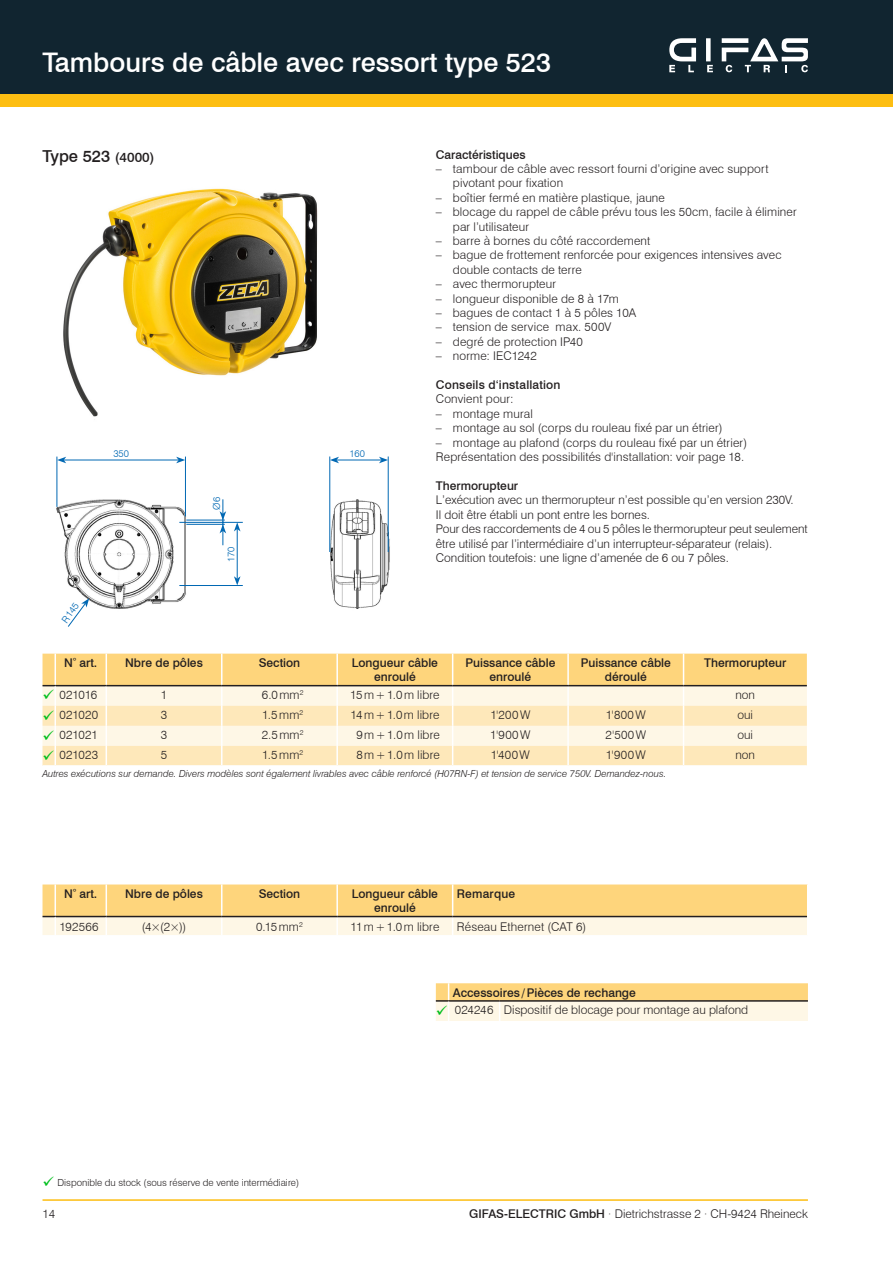
<style>
.page{position:relative;width:893px;height:1263px;background:#fff}
.page>*{position:absolute;margin:0;border:0;box-sizing:border-box;transform-origin:0 0}
.t1{font:500 27px "Swiss 721 BT";color:#fff}
.t2{font:500 16.5px "Swiss 721 BT";color:#231f20}
.t3{font:300 12px/14.4px "Swiss 721 BT";letter-spacing:.01em;color:#231f20}
.t4{font:500 12px/14.4px "Swiss 721 BT";color:#231f20;text-align:center}
.t5{font:italic 300 9.75px "Swiss 721 BT";color:#231f20}
.t6{font:300 9.75px "Swiss 721 BT";color:#231f20}
.t7{font:300 9.75px "Swiss 721 BT";color:#0168b3}
.s1{font-size:13.5px}
.s2{color:#00bf1d}
.s3{font-weight:500}
</style>
<div class="page">
<div style="left:0;top:89px;width:893px;height:17px;background:#fdbe12"></div>
<div style="left:0;top:0;width:893px;height:94px;background:#112530"></div>
<hr style="left:43px;top:1199px;width:765px;height:2px;background:#fdbe12">
<div style="left:706px;top:38px;width:5px;height:23px;background:#fff"></div>
<svg style="left:669px;top:38px;width:27px;height:34px"></svg>
<svg style="left:707px;top:65px;width:6px;height:7px"></svg>
<svg style="left:722px;top:38px;width:86px;height:34px"></svg>
<img style="left:63px;top:188px;width:255px;height:229px">
<img style="left:56px;top:485px;width:334px;height:124px">
<div style="left:226px;top:540px;width:10px;height:28px;background:#fff"></div>
<div style="left:211px;top:495px;width:11px;height:17px;background:#fff"></div>
<hr style="left:64px;top:460px;width:115px;height:1px;background:#0168b3">
<svg style="left:58px;top:457px;width:8px;height:6px"></svg>
<svg style="left:176px;top:457px;width:9px;height:6px"></svg>
<hr style="left:337px;top:460px;width:44px;height:1px;background:#0168b3">
<svg style="left:331px;top:457px;width:8px;height:6px"></svg>
<svg style="left:379px;top:457px;width:9px;height:6px"></svg>
<hr style="left:179px;top:522px;width:64px;height:1px;background:#0168b3">
<hr style="left:179px;top:585px;width:64px;height:1px;background:#0168b3">
<hr style="left:186px;top:520px;width:39px;height:1px;background:#0168b3">
<hr style="left:186px;top:524px;width:39px;height:1px;background:#0168b3">
<hr style="left:57px;top:457px;width:1px;height:50px;background:#0168b3">
<hr style="left:185px;top:457px;width:1px;height:59px;background:#0168b3">
<hr style="left:330px;top:456px;width:1px;height:96px;background:#0168b3">
<hr style="left:388px;top:456px;width:1px;height:96px;background:#0168b3">
<hr style="left:237px;top:529px;width:1px;height:50px;background:#0168b3">
<svg style="left:234px;top:522px;width:7px;height:9px"></svg>
<svg style="left:234px;top:576px;width:7px;height:9px"></svg>
<svg style="left:58px;top:598px;width:31px;height:29px"></svg>
<svg style="left:220px;top:499px;width:6px;height:46px"></svg>
<svg style="left:43px;top:654px;width:764px;height:112px;background:#fbe5b7"></svg>
<svg style="left:436px;top:983px;width:372px;height:38px;background:#f5dfb0"></svg>
<svg style="left:43px;top:884px;width:765px;height:51px;background:#f7dca0"></svg>
<h1 class="t1" style="left:43px;top:46px;width:510px">Tambours de câble avec ressort type 523</h1>
<h2 class="t2" style="left:43px;top:146px;width:113px">Type 523 <span class="s1">(4000)</span></h2>
<p class="t4" style="left:436px;top:147px;width:91px">Caractéristiques</p>
<p class="t3" style="left:453px;top:161px;width:317px;text-indent:-17px">– tambour de câble avec ressort fourni d’origine avec support pivotant pour fixation</p>
<p class="t3" style="left:436px;top:190px;width:231px">– boîtier fermé en matière plastique, jaune</p>
<p class="t3" style="left:453px;top:205px;width:345px;text-indent:-17px">– blocage du rappel de câble prévu tous les 50cm, facile à éliminer par l’utilisateur</p>
<p class="t3" style="left:436px;top:233px;width:216px">– barre à bornes du côté raccordement</p>
<p class="t3" style="left:453px;top:248px;width:330px;text-indent:-17px">– bague de frottement renforcée pour exigences intensives avec double contacts de terre</p>
<p class="t3" style="left:436px;top:277px;width:122px">– avec thermorupteur</p>
<p class="t3" style="left:436px;top:291px;width:184px">– longueur disponible de 8 à 17m</p>
<p class="t3" style="left:436px;top:305px;width:202px">– bagues de contact 1 à 5 pôles 10A</p>
<p class="t3" style="left:436px;top:320px;width:177px">– tension de service max. 500V</p>
<p class="t3" style="left:436px;top:334px;width:149px">– degré de protection IP40</p>
<p class="t3" style="left:436px;top:349px;width:102px">– norme: IEC1242</p>
<p class="t4" style="left:436px;top:377px;width:126px">Conseils d‘installation</p>
<p class="t3" style="left:436px;top:392px;width:79px">Convient pour:</p>
<p class="t3" style="left:436px;top:406px;width:98px">– montage mural</p>
<p class="t3" style="left:436px;top:421px;width:288px">– montage au sol (corps du rouleau fixé par un étrier)</p>
<p class="t3" style="left:436px;top:435px;width:313px">– montage au plafond (corps du rouleau fixé par un étrier)<br>Représentation des possibilités d'installation: voir page 18.</p>
<p class="t4" style="left:436px;top:478px;width:84px">Thermorupteur</p>
<p class="t3" style="left:436px;top:493px;width:373px">L’exécution avec un thermorupteur n’est possible qu’en version 230V.<br>Il doit être établi un pont entre les bornes.<br>Pour des raccordements de 4 ou 5 pôles le thermorupteur peut seulement être utilisé par l’intermédiaire d’un interrupteur-séparateur (relais).<br>Condition toutefois: une ligne d’amenée de 6 ou 7 pôles.</p>
<p class="t7" style="left:349px;top:447px;width:17px">160</p>
<p class="t7" style="left:113px;top:448px;width:17px">350</p>
<p class="t7" style="left:211px;top:510px;width:14px;rotate:-90deg">Ø6</p>
<p class="t7" style="left:225px;top:562px;width:17px;rotate:-90deg">170</p>
<p class="t7" style="left:59px;top:618px;width:23px;rotate:-54deg">R145</p>
<p class="t4" style="left:64px;top:655px;width:34px">N<sup>º</sup> art.</p>
<p class="t4" style="left:125px;top:655px;width:79px">Nbre de pôles</p>
<p class="t4" style="left:259px;top:655px;width:43px">Section</p>
<p class="t4" style="left:352px;top:655px;width:88px">Longueur câble enroulé</p>
<p class="t4" style="left:465px;top:655px;width:92px">Puissance câble enroulé</p>
<p class="t4" style="left:581px;top:655px;width:92px">Puissance câble déroulé</p>
<p class="t4" style="left:704px;top:655px;width:84px">Thermorupteur</p>
<p class="t3" style="left:43px;top:687px;width:56px"><span class="s2">✓</span> 021016</p>
<p class="t3" style="left:161px;top:687px;width:8px">1</p>
<p class="t3" style="left:262px;top:687px;width:43px">6.0mm<sup>2</sup></p>
<p class="t3" style="left:350px;top:687px;width:91px">15m+1.0m libre</p>
<p class="t3" style="left:735px;top:687px;width:21px">non</p>
<p class="t3" style="left:43px;top:707px;width:57px"><span class="s2">✓</span> 021020</p>
<p class="t3" style="left:161px;top:707px;width:8px">3</p>
<p class="t3" style="left:262px;top:707px;width:43px">1.5mm<sup>2</sup></p>
<p class="t3" style="left:350px;top:707px;width:91px">14m+1.0m libre</p>
<p class="t3" style="left:490px;top:707px;width:41px">1'200W</p>
<p class="t3" style="left:606px;top:707px;width:41px">1'800W</p>
<p class="t3" style="left:737px;top:707px;width:17px">oui</p>
<p class="t3" style="left:43px;top:728px;width:57px"><span class="s2">✓</span> 021021</p>
<p class="t3" style="left:161px;top:728px;width:8px">3</p>
<p class="t3" style="left:262px;top:728px;width:43px">2.5mm<sup>2</sup></p>
<p class="t3" style="left:356px;top:728px;width:85px">9m+1.0m libre</p>
<p class="t3" style="left:490px;top:728px;width:42px">1'900W</p>
<p class="t3" style="left:605px;top:728px;width:42px">2'500W</p>
<p class="t3" style="left:737px;top:728px;width:17px">oui</p>
<p class="t3" style="left:43px;top:748px;width:57px"><span class="s2">✓</span> 021023</p>
<p class="t3" style="left:161px;top:748px;width:8px">5</p>
<p class="t3" style="left:262px;top:748px;width:43px">1.5mm<sup>2</sup></p>
<p class="t3" style="left:356px;top:748px;width:85px">8m+1.0m libre</p>
<p class="t3" style="left:491px;top:748px;width:41px">1'400W</p>
<p class="t3" style="left:606px;top:748px;width:42px">1'900W</p>
<p class="t3" style="left:735px;top:748px;width:21px">non</p>
<p class="t5" style="left:43px;top:767px;width:625px">Autres exécutions sur demande. Divers modèles sont également livrables avec câble renforcé (H07RN-F) et tension de service 750V. Demandez-nous.</p>
<p class="t4" style="left:64px;top:886px;width:34px">N<sup>º</sup> art.</p>
<p class="t4" style="left:125px;top:886px;width:79px">Nbre de pôles</p>
<p class="t4" style="left:259px;top:886px;width:43px">Section</p>
<p class="t4" style="left:352px;top:886px;width:88px">Longueur câble enroulé</p>
<p class="t4" style="left:457px;top:886px;width:60px">Remarque</p>
<p class="t3" style="left:60px;top:919px;width:40px">192566</p>
<p class="t3" style="left:142px;top:919px;width:46px">(4×(2×))</p>
<p class="t3" style="left:256px;top:919px;width:48px">0.15mm<sup>2</sup></p>
<p class="t3" style="left:350px;top:919px;width:90px">11m+1.0m libre</p>
<p class="t3" style="left:457px;top:919px;width:131px">Réseau Ethernet (CAT 6)</p>
<p class="t6" style="left:43px;top:1177px;width:258px"><span class="s2">✓</span> Disponible du stock (sous réserve de vente intermédiaire)</p>
<p class="t4" style="left:453px;top:985px;width:184px">Accessoires/Pièces de rechange</p>
<p class="t3" style="left:436px;top:1003px;width:314px"><span class="s2">✓</span> 024246 Dispositif de blocage pour montage au plafond</p>
<p class="t3" style="left:43px;top:1207px;width:14px">14</p>
<p class="t3" style="left:469px;top:1207px;width:340px"><span class="s3">GIFAS-ELECTRIC GmbH</span> · Dietrichstrasse 2 · CH-9424 Rheineck</p>
</div>
